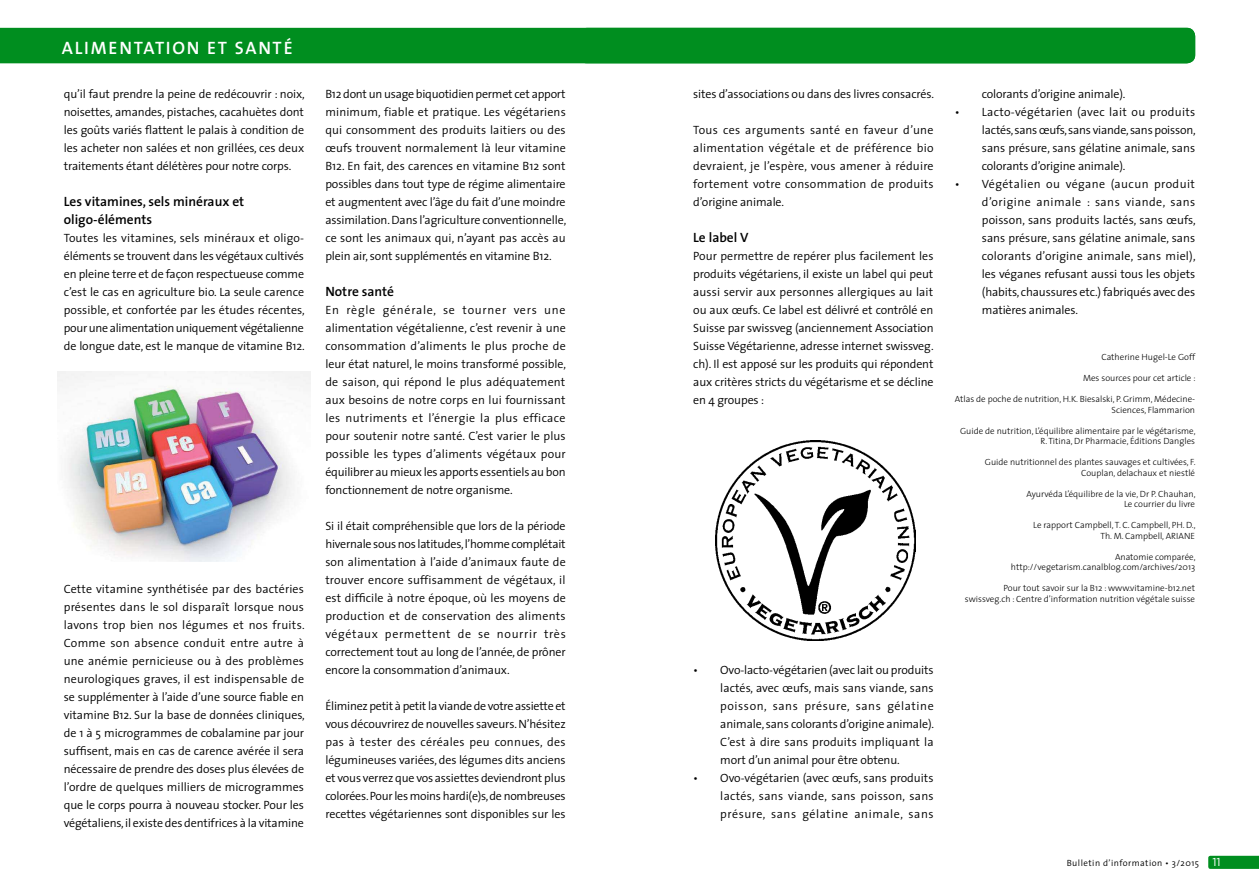
<style>
.page{position:relative;width:1259px;height:893px;background:#fff}
.page>*{position:absolute;margin:0;border:0;box-sizing:border-box;transform-origin:0 0}
.t1{font:18px "The Sans Semi Bold Caps";letter-spacing:.1em;color:#fff}
.t2{font:600 13.5px/18px "The Sans";color:#000}
.t3{font:300 12px/18px "The Sans";letter-spacing:-.01em;color:#000;text-align:justify}
.t4{font:300 9px/10.5px "The Sans";color:#000;text-align:right}
.t5{font:300 9px "The Sans";letter-spacing:.05em;color:#000}
.s1{font-family:"The Sans Semi Light Caps";font-weight:400;font-size:12px;color:#fff}
</style>
<div class="page">
<svg style="left:1208px;top:856px;width:51px;height:13px"></svg>
<div style="left:0;top:28px;width:1195px;height:35px;background:#008e1f"></div>
<img style="left:58px;top:372px;width:252px;height:189px">
<img style="left:715px;top:440px;width:201px;height:200px">
<h1 class="t1" style="left:62px;top:40px;width:232px">ALIMENTATION ET SANTÉ</h1>
<p class="t3" style="left:64px;top:85px;width:242px">qu’il faut prendre la peine de redécouvrir : noix, noisettes, amandes, pistaches, cacahuètes dont les goûts variés flattent le palais à condition de les acheter non salées et non grillées, ces deux traitements étant délétères pour notre corps.</p>
<p class="t2" style="left:64px;top:193px;width:182px">Les vitamines, sels minéraux et oligo-éléments</p>
<p class="t3" style="left:64px;top:229px;width:242px">Toutes les vitamines, sels minéraux et oligo&shy;éléments se trouvent dans les végétaux cultivés en pleine terre et de façon respectueuse comme c’est le cas en agriculture bio. La seule carence possible, et confortée par les études récentes, pour une alimentation uniquement végétalienne de longue date, est le manque de vitamine B12.</p>
<p class="t3" style="left:64px;top:580px;width:242px">Cette vitamine synthétisée par des bactéries présentes dans le sol disparaît lorsque nous lavons trop bien nos légumes et nos fruits.<br>Comme son absence conduit entre autre à une anémie pernicieuse ou à des problèmes neurologiques graves, il est indispensable de se supplémenter à l’aide d’une source fiable en vitamine B12. Sur la base de données cliniques, de 1 à 5 microgrammes de cobalamine par jour suffisent, mais en cas de carence avérée il sera nécessaire de prendre des doses plus élevées de l’ordre de quelques milliers de microgrammes que le corps pourra à nouveau stocker. Pour les végétaliens, il existe des dentifrices à la vitamine</p>
<p class="t3" style="left:325px;top:85px;width:242px">B12 dont un usage biquotidien permet cet apport minimum, fiable et pratique. Les végétariens qui consomment des produits laitiers ou des œufs trouvent normalement là leur vitamine B12. En fait, des carences en vitamine B12 sont possibles dans tout type de régime alimentaire et augmentent avec l’âge du fait d’une moindre assimilation. Dans l’agriculture conventionnelle, ce sont les animaux qui, n’ayant pas accès au plein air, sont supplémentés en vitamine B12.</p>
<p class="t2" style="left:325px;top:283px;width:70px">Notre santé</p>
<p class="t3" style="left:325px;top:301px;width:242px">En règle générale, se tourner vers une alimentation végétalienne, c’est revenir à une consommation d’aliments le plus proche de leur état naturel, le moins transformé possible, de saison, qui répond le plus adéquatement aux besoins de notre corps en lui fournissant les nutriments et l’énergie la plus efficace pour soutenir notre santé. C’est varier le plus possible les types d’aliments végétaux pour équilibrer au mieux les apports essentiels au bon fonctionnement de notre organisme.</p>
<p class="t3" style="left:325px;top:517px;width:242px">Si il était compréhensible que lors de la période hivernale sous nos latitudes, l’homme complétait son alimentation à l’aide d’animaux faute de trouver encore suffisamment de végétaux, il est difficile à notre époque, où les moyens de production et de conservation des aliments végétaux permettent de se nourrir très correctement tout au long de l’année, de prôner encore la consommation d’animaux.</p>
<p class="t3" style="left:325px;top:697px;width:242px">Éliminez petit à petit la viande de votre assiette et vous découvrirez de nouvelles saveurs. N’hésitez pas à tester des céréales peu connues, des légumineuses variées, des légumes dits anciens et vous verrez que vos assiettes deviendront plus colorées. Pour les moins hardi(e)s, de nombreuses recettes végétariennes sont disponibles sur les</p>
<p class="t3" style="left:693px;top:85px;width:242px">sites d’associations ou dans des livres consacrés.</p>
<p class="t3" style="left:693px;top:121px;width:242px">Tous ces arguments santé en faveur d’une alimentation végétale et de préférence bio devraient, je l’espère, vous amener à réduire fortement votre consommation de produits d’origine animale.</p>
<p class="t2" style="left:693px;top:229px;width:57px">Le label V</p>
<p class="t3" style="left:693px;top:247px;width:242px">Pour permettre de repérer plus facilement les produits végétariens, il existe un label qui peut aussi servir aux personnes allergiques au lait ou aux œufs. Ce label est délivré et contrôlé en Suisse par swissveg (anciennement Association Suisse Végétarienne, adresse internet swissveg. ch). Il est apposé sur les produits qui répondent aux critères stricts du végétarisme et se décline en 4 groupes :</p>
<p class="t3" style="left:982px;top:85px;width:145px">colorants d’origine animale).</p>
<p class="t3" style="left:982px;top:103px;width:215px;text-indent:-27px">• Lacto-végétarien (avec lait ou produits lactés, sans œufs, sans viande, sans poisson, sans présure, sans gélatine animale, sans colorants d’origine animale).</p>
<p class="t3" style="left:982px;top:175px;width:215px;text-indent:-27px">• Végétalien ou végane (aucun produit d’origine animale : sans viande, sans poisson, sans produits lactés, sans œufs, sans présure, sans gélatine animale, sans colorants d’origine animale, sans miel), les véganes refusant aussi tous les objets (habits, chaussures etc.) fabriqués avec des matières animales.</p>
<p class="t4" style="left:1101px;top:352px;width:95px">Catherine Hugel-Le Goff</p>
<p class="t4" style="left:1083px;top:373px;width:114px">Mes sources pour cet article :</p>
<p class="t4" style="left:955px;top:394px;width:242px">Atlas de poche de nutrition, H.K. Biesalski, P. Grimm, Médecine-<br>Sciences, Flammarion</p>
<p class="t4" style="left:960px;top:426px;width:237px">Guide de nutrition, L’équilibre alimentaire par le végétarisme,<br>R. Titina, Dr Pharmacie, Éditions Dangles</p>
<p class="t4" style="left:985px;top:457px;width:212px">Guide nutritionnel des plantes sauvages et cultivées, F.<br>Couplan, delachaux et niestlé</p>
<p class="t4" style="left:1026px;top:489px;width:171px">Ayurvéda L’équilibre de la vie, Dr P. Chauhan,<br>Le courrier du livre</p>
<p class="t4" style="left:1033px;top:520px;width:164px">Le rapport Campbell, T. C. Campbell, PH. D.,<br>Th. M. Campbell, ARIANE</p>
<p class="t4" style="left:1011px;top:552px;width:186px">Anatomie comparée, http://vegetarism.canalblog.com/archives/2013</p>
<p class="t4" style="left:965px;top:583px;width:232px">Pour tout savoir sur la B12 : www.vitamine-b12.net swissveg.ch : Centre d’information nutrition végétale suisse</p>
<p class="t3" style="left:720px;top:661px;width:215px;text-indent:-27px">• Ovo-lacto-végétarien (avec lait ou produits lactés, avec œufs, mais sans viande, sans poisson, sans présure, sans gélatine animale, sans colorants d’origine animale).<br>C’est à dire sans produits impliquant la mort d’un animal pour être obtenu.</p>
<p class="t3" style="left:720px;top:769px;width:215px;text-indent:-27px">• Ovo-végétarien (avec œufs, sans produits lactés, sans viande, sans poisson, sans présure, sans gélatine animale, sans</p>
<p class="t5" style="left:1066px;top:859px;width:156px">Bulletin d’information • 3/2015 <span class="s1">11</span></p>
</div>
